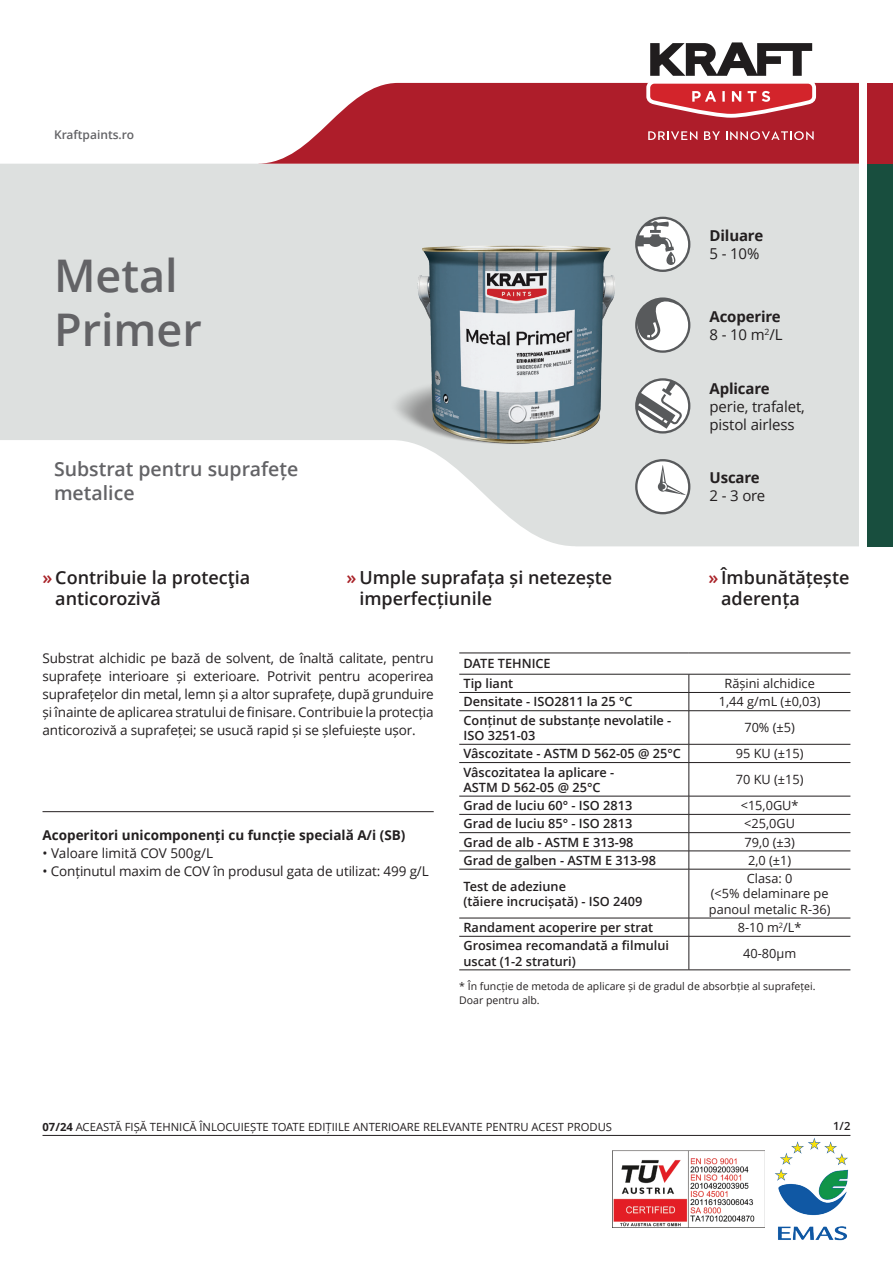
<style>
.page{position:relative;width:893px;height:1263px;background:#fff}
.page>*{position:absolute;margin:0;border:0;box-sizing:border-box;transform-origin:0 0}
.t1{font:600 45px/54px "Open Sans";color:#636366}
.t2{font:600 19.5px/23.4px "Open Sans";color:#636366}
.t3{font:600 18px/21px "Open Sans";color:#231f20}
.t4{font:15px/18px "Open Sans";letter-spacing:-.01em;color:#231f20}
.t5{font:700 15px/18px "Open Sans";letter-spacing:-.01em;color:#231f20}
.t6{font:13.5px/18px "Open Sans";letter-spacing:-.01em;color:#231f20;text-align:justify}
.t7{font:700 13.5px "Open Sans";color:#231f20}
.t8{font:600 12.75px/15.3px "Open Sans";color:#231f20}
.t9{font:12.75px/15.3px "Open Sans";color:#231f20;text-align:center}
.t10{font:600 12px "Open Sans";color:#636366}
.t11{font:11.25px "Open Sans";color:#231f20}
.t12{font:600 11.25px "Open Sans";color:#231f20}
.t13{font:10.5px/13.5px "Open Sans";color:#231f20}
.s1{font-weight:400}
.s2{color:#a92228}
.s3{font-weight:700}
</style>
<div class="page">
<svg style="left:0;top:164px;width:859px;height:382px;fill:#dde0df"></svg>
<svg style="left:259px;top:83px;width:600px;height:81px;background:#b93d48"></svg>
<div style="left:867px;top:83px;width:26px;height:81px;background:#ae1d2a"></div>
<div style="left:867px;top:164px;width:26px;height:382px;background:#184e3e"></div>
<svg style="left:642px;top:42px;width:178px;height:80px"></svg>
<svg style="left:648px;top:131px;width:49px;height:9px"></svg>
<svg style="left:704px;top:131px;width:16px;height:9px"></svg>
<svg style="left:726px;top:131px;width:88px;height:9px"></svg>
<svg style="left:646px;top:297px;width:44px;height:56px"></svg>
<svg style="left:635px;top:459px;width:55px;height:55px"></svg>
<svg style="left:646px;top:378px;width:44px;height:55px"></svg>
<svg style="left:646px;top:217px;width:44px;height:55px"></svg>
<img style="left:612px;top:1150px;width:152px;height:77px">
<img style="left:775px;top:1138px;width:74px;height:103px">
<hr style="left:43px;top:1135px;width:807px;height:1px;background:#231f20">
<hr style="left:43px;top:811px;width:391px;height:1px;background:#231f20">
<svg style="left:689px;top:675px;width:1px;height:35px"></svg>
<hr style="left:689px;top:711px;width:1px;height:33px;background:#231f20">
<svg style="left:689px;top:745px;width:1px;height:17px"></svg>
<hr style="left:689px;top:763px;width:1px;height:33px;background:#231f20">
<svg style="left:689px;top:797px;width:1px;height:72px"></svg>
<hr style="left:689px;top:869px;width:1px;height:49px;background:#231f20">
<svg style="left:689px;top:919px;width:1px;height:17px"></svg>
<hr style="left:689px;top:936px;width:1px;height:34px;background:#231f20">
<hr style="left:459px;top:653px;width:230px;height:1px;background:#231f20">
<hr style="left:689px;top:653px;width:161px;height:1px;background:#231f20">
<hr style="left:459px;top:674px;width:230px;height:1px;background:#231f20">
<hr style="left:689px;top:674px;width:161px;height:1px;background:#231f20">
<hr style="left:459px;top:692px;width:230px;height:1px;background:#231f20">
<hr style="left:689px;top:692px;width:161px;height:1px;background:#231f20">
<hr style="left:459px;top:710px;width:230px;height:1px;background:#231f20">
<hr style="left:689px;top:710px;width:161px;height:1px;background:#231f20">
<hr style="left:459px;top:744px;width:230px;height:1px;background:#231f20">
<hr style="left:689px;top:744px;width:161px;height:1px;background:#231f20">
<hr style="left:459px;top:762px;width:230px;height:1px;background:#231f20">
<hr style="left:689px;top:762px;width:161px;height:1px;background:#231f20">
<hr style="left:459px;top:796px;width:230px;height:1px;background:#231f20">
<hr style="left:689px;top:796px;width:161px;height:1px;background:#231f20">
<hr style="left:459px;top:814px;width:230px;height:1px;background:#231f20">
<hr style="left:689px;top:814px;width:161px;height:1px;background:#231f20">
<hr style="left:459px;top:832px;width:230px;height:1px;background:#231f20">
<hr style="left:689px;top:832px;width:161px;height:1px;background:#231f20">
<hr style="left:459px;top:851px;width:230px;height:1px;background:#231f20">
<hr style="left:689px;top:851px;width:161px;height:1px;background:#231f20">
<hr style="left:459px;top:869px;width:230px;height:1px;background:#231f20">
<hr style="left:689px;top:869px;width:161px;height:1px;background:#231f20">
<hr style="left:459px;top:918px;width:230px;height:1px;background:#231f20">
<hr style="left:689px;top:918px;width:161px;height:1px;background:#231f20">
<hr style="left:459px;top:936px;width:230px;height:1px;background:#231f20">
<hr style="left:689px;top:936px;width:161px;height:1px;background:#231f20">
<hr style="left:459px;top:969px;width:230px;height:1px;background:#231f20">
<hr style="left:689px;top:969px;width:161px;height:1px;background:#231f20">
<img style="left:387px;top:210px;width:259px;height:260px">
<p class="t10" style="left:54px;top:126px;width:82px">Kraftpaints.ro</p>
<h1 class="t1" style="left:54px;top:247px;width:149px">Metal<br>Primer</h1>
<h2 class="t2" style="left:54px;top:457px;width:246px">Substrat pentru suprafețe metalice</h2>
<p class="t5" style="left:709px;top:226px;width:55px">Diluare</p>
<p class="t4" style="left:709px;top:244px;width:51px">5 - 10%</p>
<p class="t5" style="left:709px;top:307px;width:75px">Acoperire<br><span class="s1">8 - 10 m</span><sup>2</sup><span class="s1">/L</span></p>
<p class="t5" style="left:709px;top:379px;width:62px">Aplicare</p>
<p class="t4" style="left:709px;top:397px;width:97px">perie, trafalet, pistol airless</p>
<p class="t5" style="left:709px;top:469px;width:52px">Uscare</p>
<p class="t4" style="left:709px;top:487px;width:57px">2 - 3 ore</p>
<h3 class="t3" style="left:55px;top:566px;width:197px;text-indent:-13px"><span class="s2">»</span>Contribuie la protecţia anticorozivă</h3>
<h3 class="t3" style="left:359px;top:566px;width:254px;text-indent:-13px"><span class="s2">»</span> Umple suprafața și netezește imperfecțiunile</h3>
<h3 class="t3" style="left:721px;top:566px;width:130px;text-indent:-13px"><span class="s2">»</span> Îmbunătățește aderența</h3>
<p class="t6" style="left:43px;top:649px;width:393px">Substrat alchidic pe bază de solvent, de înaltă calitate, pentru suprafețe interioare și exterioare. Potrivit pentru acoperirea suprafețelor din metal, lemn și a altor suprafețe, după grunduire și înainte de aplicarea stratului de finisare. Contribuie la protecția anticorozivă a suprafeței; se usucă rapid și se șlefuiește ușor.</p>
<p class="t7" style="left:43px;top:826px;width:364px">Acoperitori unicomponenți cu funcție specială A/i (SB)</p>
<p class="t6" style="left:43px;top:844px;width:172px">• Valoare limită COV 500g/L</p>
<p class="t6" style="left:43px;top:862px;width:388px">• Conținutul maxim de COV în produsul gata de utilizat: 499 g/L</p>
<p class="t8" style="left:463px;top:654px;width:89px;line-height:19.8px">DATE TEHNICE<br>Tip liant</p>
<p class="t9" style="left:724px;top:676px;width:92px">Rășini alchidice</p>
<p class="t8" style="left:463px;top:694px;width:171px">Densitate - ISO2811 la 25 °C</p>
<p class="t9" style="left:719px;top:694px;width:103px">1,44 g/mL (±0,03)</p>
<p class="t8" style="left:463px;top:712px;width:209px">Conținut de substanțe nevolatile -<br>ISO 3251-03</p>
<p class="t9" style="left:744px;top:720px;width:52px">70% (±5)</p>
<p class="t8" style="left:463px;top:746px;width:219px">Vâscozitate - ASTM D 562-05 @ 25°C</p>
<p class="t9" style="left:736px;top:746px;width:69px">95 KU (±15)</p>
<p class="t8" style="left:463px;top:764px;width:152px">Vâscozitatea la aplicare -<br>ASTM D 562-05 @ 25°C</p>
<p class="t9" style="left:736px;top:772px;width:69px">70 KU (±15)</p>
<p class="t8" style="left:463px;top:797px;width:170px">Grad de luciu 60° - ISO 2813</p>
<p class="t9" style="left:741px;top:797px;width:59px">&lt;15,0GU*</p>
<p class="t8" style="left:463px;top:816px;width:170px">Grad de luciu 85° - ISO 2813</p>
<p class="t9" style="left:744px;top:816px;width:52px">&lt;25,0GU</p>
<p class="t8" style="left:463px;top:834px;width:172px">Grad de alb - ASTM E 313-98</p>
<p class="t9" style="left:744px;top:834px;width:52px">79,0 (±3)</p>
<p class="t8" style="left:463px;top:852px;width:194px">Grad de galben - ASTM E 313-98</p>
<p class="t9" style="left:748px;top:852px;width:45px">2,0 (±1)</p>
<p class="t8" style="left:463px;top:878px;width:180px">Test de adeziune<br>(tăiere incrucișată) - ISO 2409</p>
<p class="t9" style="left:709px;top:870px;width:123px">Clasa: 0<br>(&lt;5% delaminare pe panoul metalic R-36)</p>
<p class="t8" style="left:463px;top:919px;width:191px">Randament acoperire per strat</p>
<p class="t9" style="left:738px;top:919px;width:65px">8-10 m<sup>2</sup>/L*</p>
<p class="t8" style="left:463px;top:938px;width:207px">Grosimea recomandată a filmului uscat (1-2 straturi)</p>
<p class="t9" style="left:743px;top:945px;width:55px">40-80μm</p>
<p class="t13" style="left:459px;top:979px;width:358px">* În funcție de metoda de aplicare și de gradul de absorbție al suprafeței.<br>Doar pentru alb.</p>
<p class="t11" style="left:43px;top:1119px;width:571px"><span class="s3">07/24</span> ACEASTĂ FIȘĂ TEHNICĂ ÎNLOCUIEȘTE TOATE EDIȚIILE ANTERIOARE RELEVANTE PENTRU ACEST PRODUS</p>
<p class="t12" style="left:833px;top:1118px;width:19px">1/2</p>
</div>
